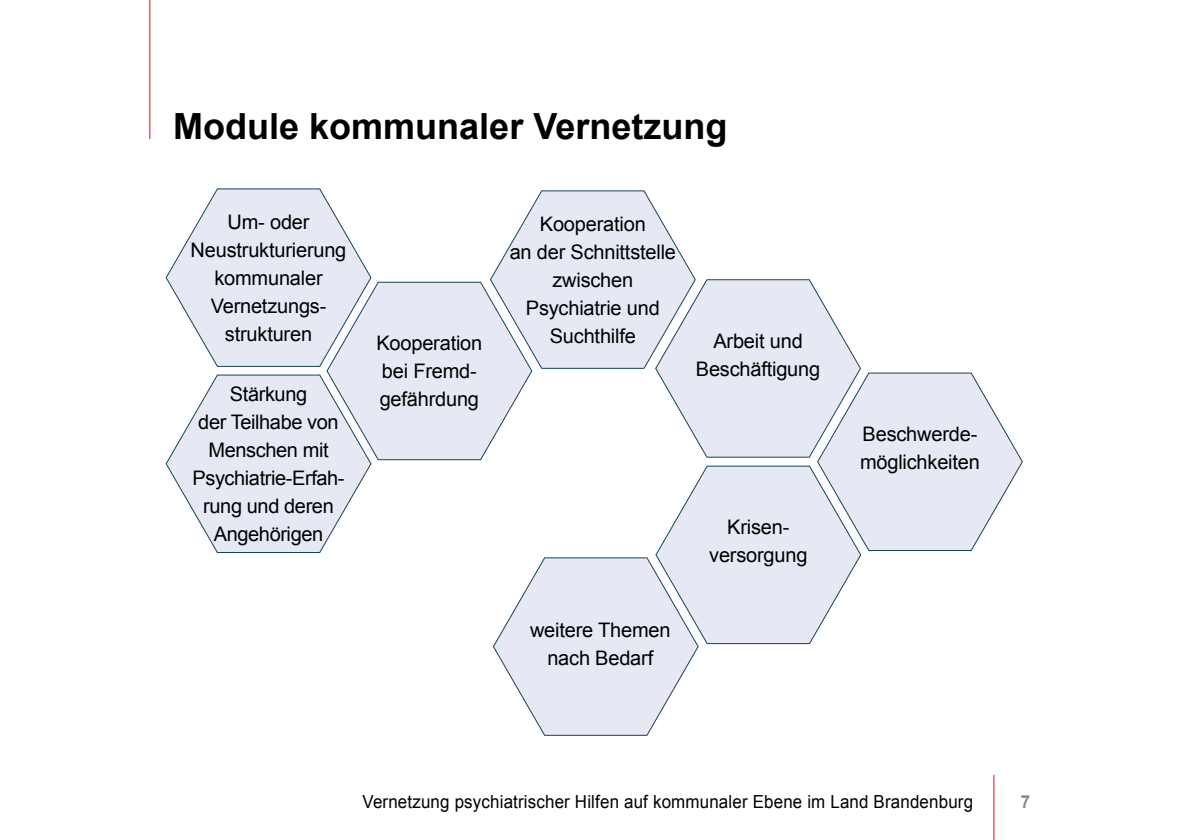
<style>
.page{position:relative;width:1191px;height:840px;background:#fff}
.page>*{position:absolute;margin:0;border:0;box-sizing:border-box;transform-origin:0 0}
.t1{font:700 36px "Arial";color:#000}
.t2{font:20px/28px "Arial";letter-spacing:-.01em;color:#000;text-align:center}
.t3{font:18px "Arial";letter-spacing:.01em;color:#000;scale:.94 1}
.t4{font:700 18px "Arial";color:#87888a;scale:.94 1}
</style>
<div class="page">
<hr style="left:993px;top:774px;width:1px;height:65px;background:#e10c1a">
<svg style="left:165px;top:188px;width:858px;height:547px"></svg>
<hr style="left:149px;top:0;width:1px;height:139px;background:#e10c1a">
<h2 class="t1" style="left:173px;top:103px;width:556px">Module kommunaler Vernetzung</h2>
<p class="t2" style="left:191px;top:208px;width:157px">Um- oder<br>Neustrukturierung kommunaler<br>Vernetzungs&shy;strukturen</p>
<p class="t2" style="left:192px;top:380px;width:154px">Stärkung<br>der Teilhabe von<br>Menschen mit<br>Psychiatrie-Erfah&shy;rung und deren<br>Angehörigen</p>
<p class="t2" style="left:376px;top:329px;width:107px;text-align:left">Kooperation bei Fremd&shy;gefährdung</p>
<p class="t2" style="left:510px;top:210px;width:168px">Kooperation<br>an der Schnittstelle zwischen<br>Psychiatrie und<br>Suchthilfe</p>
<p class="t2" style="left:696px;top:327px;width:126px">Arbeit und<br>Beschäftigung</p>
<p class="t2" style="left:530px;top:616px;width:142px">weitere Themen nach Bedarf</p>
<p class="t2" style="left:709px;top:513px;width:100px">Krisen&shy;versorgung</p>
<p class="t2" style="left:860px;top:420px;width:121px;text-align:left">Beschwerde&shy;möglichkeiten</p>
<p class="t3" style="left:362px;top:789px;width:651px">Vernetzung psychiatrischer Hilfen auf kommunaler Ebene im Land Brandenburg</p>
<p class="t4" style="left:1020px;top:789px;width:12px">7</p>
</div>
